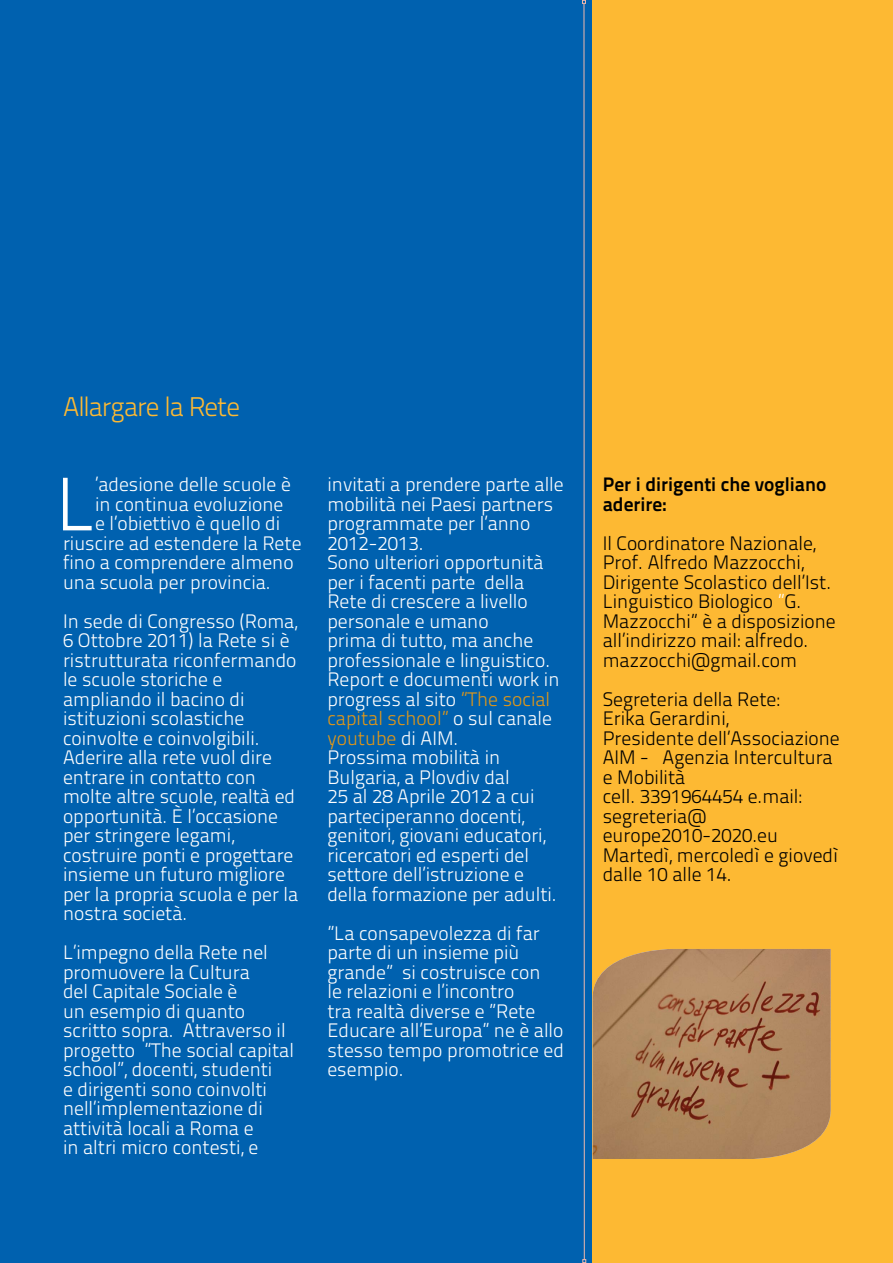
<style>
.page{position:relative;width:893px;height:1263px;background:#fff}
.page>*{position:absolute;margin:0;border:0;box-sizing:border-box;transform-origin:0 0}
.t1{font:300 75.45px "Titillium Text 22 L";color:#fff}
.t2{font:300 27px "Titillium Text 22 L";letter-spacing:-.035em;color:#fdb933}
.t3{font:300 19.5px/19.5px "Titillium Text 22 L";color:#fff}
.t4{font:300 19.5px/19.5px "Titillium Text 22 L";color:#000}
.t5{font:700 19.5px/19.5px "Titillium Text 22 L";color:#000}
.s1{color:#e29717}
.s2{color:#fff}
</style>
<div class="page">
<div style="left:0;top:0;width:603px;height:1263px;background:#0061af"></div>
<hr style="left:584px;top:3px;width:1px;height:1256px;background:#f1b8ab">
<svg style="left:582px;top:0;width:4px;height:4px"></svg>
<svg style="left:582px;top:1259px;width:4px;height:4px"></svg>
<div style="left:593px;top:0;width:300px;height:1263px;background:#fdb933"></div>
<img style="left:593px;top:949px;width:238px;height:210px">
<h2 class="t2" style="left:63px;top:387px;width:178px">Allargare la Rete</h2>
<h1 class="t1" style="left:56px;top:449px;width:41px">L</h1>
<p class="t3" style="left:95px;top:474px;width:197px">’adesione delle scuole è</p>
<p class="t3" style="left:95px;top:493px;width:190px">in continua evoluzione</p>
<p class="t3" style="left:95px;top:513px;width:187px">e l’obiettivo è quello di</p>
<p class="t3" style="left:63px;top:532px;width:240px">riuscire ad estendere la Rete</p>
<p class="t3" style="left:63px;top:552px;width:232px">fino a comprendere almeno</p>
<p class="t3" style="left:63px;top:571px;width:209px">una scuola per provincia.</p>
<p class="t3" style="left:63px;top:610px;width:237px">In sede di Congresso (Roma,<br>6 Ottobre 2011) la Rete si è ristrutturata riconfermando le scuole storiche e ampliando il bacino di istituzioni scolastiche coinvolte e coinvolgibili.<br>Aderire alla rete vuol dire entrare in contatto con molte altre scuole, realtà ed opportunità. È l’occasione per stringere legami, costruire ponti e progettare insieme un futuro migliore per la propria scuola e per la nostra società.</p>
<p class="t3" style="left:63px;top:942px;width:232px">L’impegno della Rete nel promuovere la Cultura<br>del Capitale Sociale è<br>un esempio di quanto scritto sopra. Attraverso il progetto ”The social capital school”, docenti, studenti<br>e dirigenti sono coinvolti nell’implementazione di attività locali a Roma e<br>in altri micro contesti, e</p>
<p class="t3" style="left:327px;top:474px;width:238px">invitati a prendere parte alle mobilità nei Paesi partners programmate per l’anno<br>2012-2013.<br>Sono ulteriori opportunità per i facenti parte della<br>Rete di crescere a livello personale e umano<br>prima di tutto, ma anche professionale e linguistico.<br>Report e documenti work in progress al sito <span class="s1">”The social capital school”</span> o sul canale <span class="s1">youtube</span> di AIM.<br>Prossima mobilità in<br>Bulgaria, a Plovdiv dal<br>25 al 28 Aprile 2012 a cui parteciperanno docenti, genitori, giovani educatori, ricercatori ed esperti del settore dell’istruzione e della formazione per adulti.</p>
<p class="t3" style="left:327px;top:922px;width:238px">”La consapevolezza di far parte di un insieme più grande” si costruisce con<br>le relazioni e l’incontro<br>tra realtà diverse e ”Rete<br>Educare all’Europa” ne è allo stesso tempo promotrice ed esempio.</p>
<p class="t5" style="left:603px;top:474px;width:225px">Per i dirigenti che vogliano aderire:</p>
<p class="t4" style="left:603px;top:532px;width:235px">Il Coordinatore Nazionale,<br>Prof. Alfredo Mazzocchi,<br>Dirigente Scolastico dell’Ist.<br>Linguistico Biologico <span class="s2">”</span>G.<br>Mazzocchi” è a disposizione all’indirizzo mail: alfredo. mazzocchi@gmail.com</p>
<p class="t4" style="left:603px;top:688px;width:239px">Segreteria della Rete:<br>Erika Gerardini,<br>Presidente dell’Associazione<br>AIM - Agenzia Intercultura e Mobilità<br>cell. 3391964454 e.mail: segreteria@ europe2010-2020.eu<br>Martedì, mercoledì e giovedì dalle 10 alle 14.</p>
</div>
